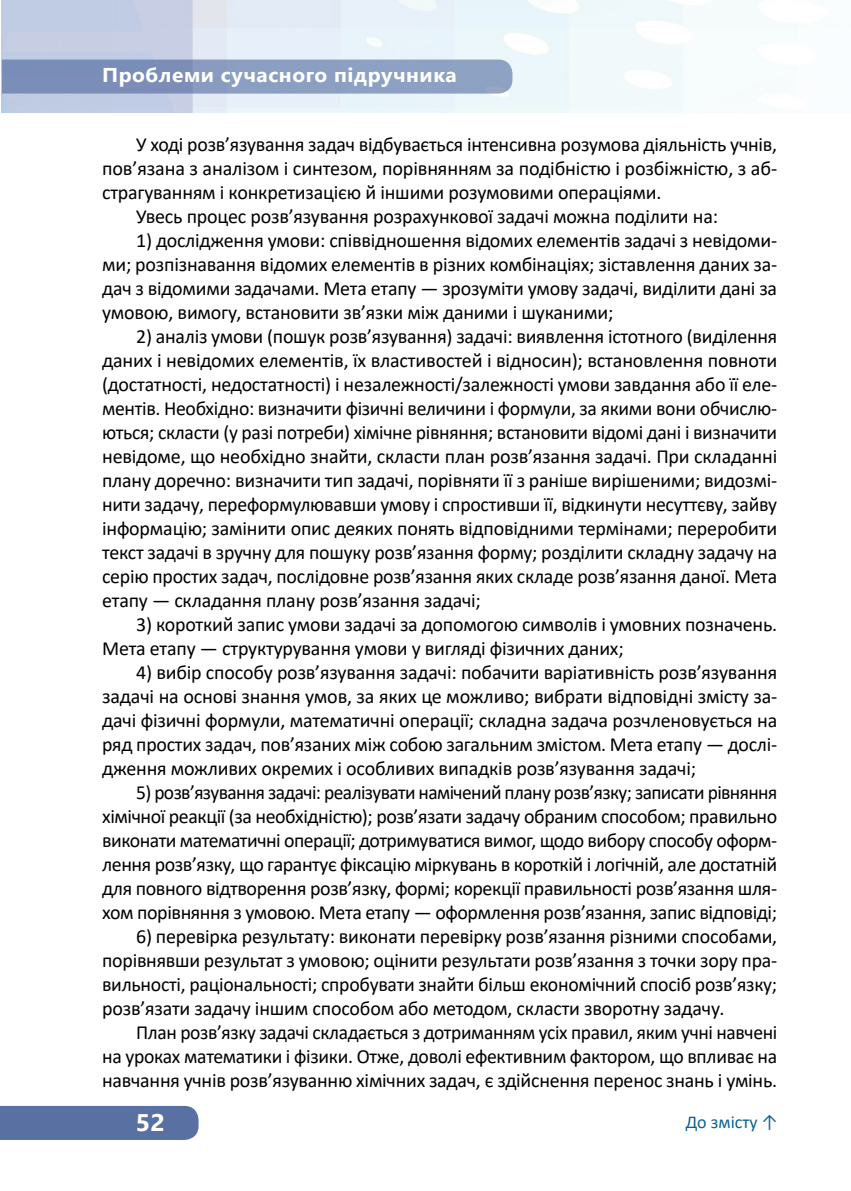
<style>
.page{position:relative;width:851px;height:1191px;background:#fff}
.page>*{position:absolute;margin:0;border:0;box-sizing:border-box;transform-origin:0 0}
.t1{font:700 24px "Segoe UI";color:#fff;scale:1.05 1}
.t2{font:20px/24px "Calibri";letter-spacing:-.01em;color:#000;text-align:justify}
.t3{font:700 20px "Segoe UI";letter-spacing:.025em;color:#fff;scale:1.05 1}
.t4{font:18px "Calibri";color:#0e628e}
</style>
<div class="page">
<svg style="left:2px;top:60px;width:510px;height:34px;background:#869abe"></svg>
<div style="left:0;top:1106px;width:198px;height:34px;background:#5971a2"></div>
<p class="t3" style="left:102px;top:56px;width:339px">Проблеми сучасного підручника</p>
<p class="t2" style="left:136px;top:132px;width:642px">У ході розв’язування задач відбувається інтенсивна розумова діяльність учнів,</p>
<p class="t2" style="left:102px;top:156px;width:676px">пов’язана з аналізом і синтезом, порівнянням за подібністю і розбіжністю, з аб-</p>
<p class="t2" style="left:102px;top:180px;width:560px">страгуванням і конкретизацією й іншими розумовими операціями.</p>
<p class="t2" style="left:136px;top:204px;width:583px">Увесь процес розв’язування розрахункової задачі можна поділити на:</p>
<p class="t2" style="left:102px;top:228px;width:676px;text-indent:34px">1) дослідження умови: співвідношення відомих елементів задачі з невідоми&shy;ми; розпізнавання відомих елементів в різних комбінаціях; зіставлення даних за&shy;дач з відомими задачами. Мета етапу — зрозуміти умову задачі, виділити дані за умовою, вимогу, встановити зв’язки між даними і шуканими;</p>
<p class="t2" style="left:102px;top:324px;width:676px;text-indent:34px">2) аналіз умови (пошук розв’язування) задачі: виявлення істотного (виділення даних і невідомих елементів, їх властивостей і відносин); встановлення повноти (достатності, недостатності) і незалежності/залежності умови завдання або її еле&shy;ментів. Необхідно: визначити фізичні величини і формули, за якими вони обчислю&shy;ються; скласти (у разі потреби) хімічне рівняння; встановити відомі дані і визначити невідоме, що необхідно знайти, скласти план розв’язання задачі. При складанні плану доречно: визначити тип задачі, порівняти її з раніше вирішеними; видозмі&shy;нити задачу, переформулювавши умову і спростивши її, відкинути несуттєву, зайву інформацію; замінити опис деяких понять відповідними термінами; переробити текст задачі в зручну для пошуку розв’язання форму; розділити складну задачу на серію простих задач, послідовне розв’язання яких складе розв’язання даної. Мета етапу — складання плану розв’язання задачі;</p>
<p class="t2" style="left:102px;top:612px;width:676px;text-indent:34px">3) короткий запис умови задачі за допомогою символів і умовних позначень.<br>Мета етапу — структурування умови у вигляді фізичних даних;</p>
<p class="t2" style="left:102px;top:660px;width:676px;text-indent:34px">4) вибір способу розв’язування задачі: побачити варіативність розв’язування задачі на основі знання умов, за яких це можливо; вибрати відповідні змісту за&shy;дачі фізичні формули, математичні операції; складна задача розчленовується на ряд простих задач, пов’язаних між собою загальним змістом. Мета етапу — дослі&shy;дження можливих окремих і особливих випадків розв’язування задачі;</p>
<p class="t2" style="left:102px;top:780px;width:676px;text-indent:34px">5) розв’язування задачі: реалізувати намічений плану розв’язку; записати рівняння хімічної реакції (за необхідністю); розв’язати задачу обраним способом; правильно виконати математичні операції; дотримуватися вимог, щодо вибору способу оформ&shy;лення розв’язку, що гарантує фіксацію міркувань в короткій і логічній, але достатній для повного відтворення розв’язку, формі; корекції правильності розв’язання шля&shy;хом порівняння з умовою. Мета етапу — оформлення розв’язання, запис відповіді;</p>
<p class="t2" style="left:102px;top:924px;width:676px;text-indent:34px">6) перевірка результату: виконати перевірку розв’язання різними способами, порівнявши результат з умовою; оцінити результати розв’язання з точки зору пра&shy;вильності, раціональності; спробувати знайти більш економічний спосіб розв’язку; розв’язати задачу іншим способом або методом, скласти зворотну задачу.</p>
<p class="t2" style="left:102px;top:1020px;width:676px;text-indent:34px">План розв’язку задачі складається з дотриманням усіх правил, яким учні навчені на уроках математики і фізики. Отже, доволі ефективним фактором, що впливає на навчання учнів розв’язуванню хімічних задач, є здійснення перенос знань і умінь.</p>
<p class="t4" style="left:685px;top:1109px;width:94px">До змісту ↑</p>
<p class="t1" style="left:136px;top:1100px;width:29px">52</p>
</div>
